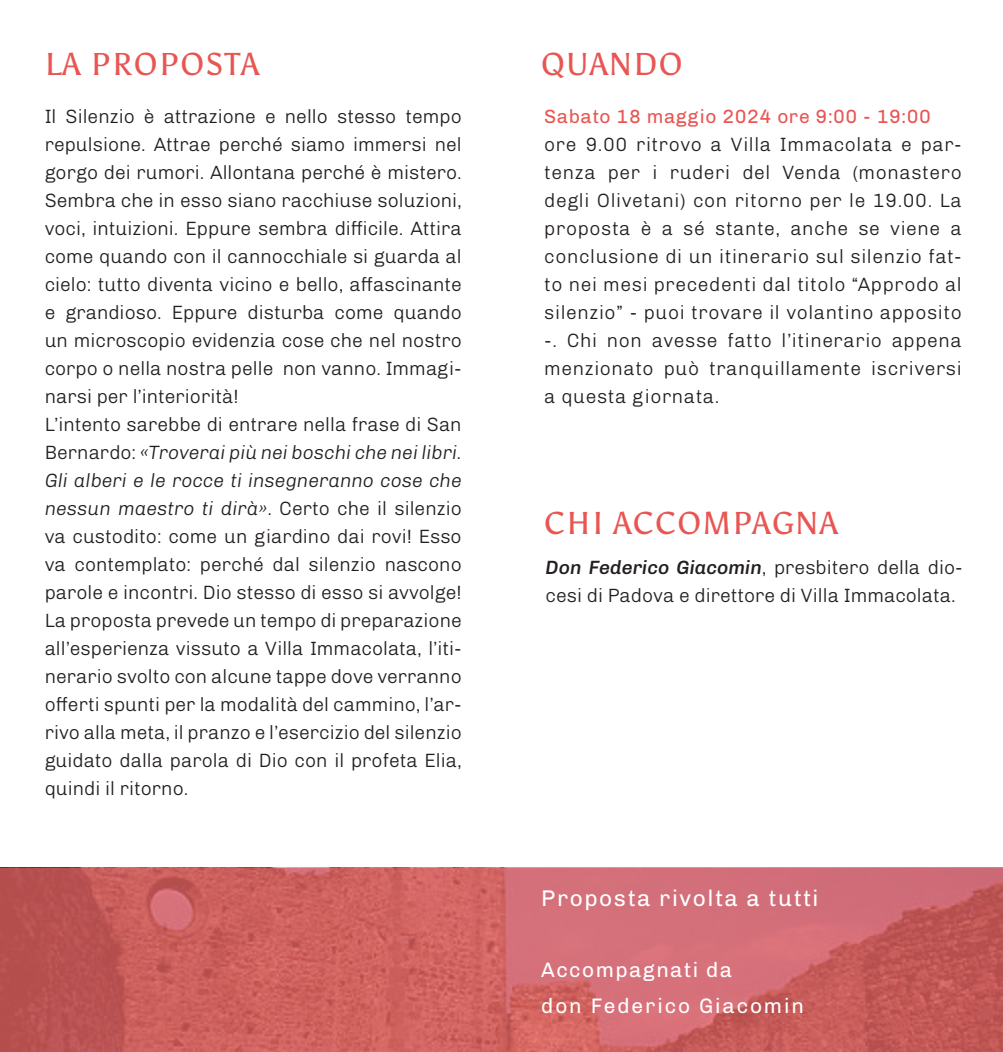
<style>
.page{position:relative;width:1003px;height:1052px;background:#fff}
.page>*{position:absolute;margin:0;border:0;box-sizing:border-box;transform-origin:0 0}
.t1{font:31.5px "Asul";letter-spacing:.05em;color:#e85653}
.t2{font:22.75px "Chivo";letter-spacing:.07em;color:#fff}
.t3{font:21px "Chivo";letter-spacing:.09em;color:#fff}
.t4{font:21px "Chivo";letter-spacing:.07em;color:#fff}
.t5{font:300 19.25px/28px "Chivo";color:#231f20;text-align:justify}
.t6{font:19.25px "Chivo";letter-spacing:.03em;color:#e85653}
.s1{font-style:italic}
.s2{font-weight:500;font-style:italic}
</style>
<div class="page">
<svg style="left:0;top:867px;width:1002px;height:185px;background:#cb6264"></svg>
<p class="t1" style="left:45px;top:45px;width:216px">LA PROPOSTA</p>
<p class="t1" style="left:541px;top:45px;width:143px">QUANDO</p>
<p class="t5" style="left:45px;top:101px;width:418px">Il Silenzio è attrazione e nello stesso tempo repulsione. Attrae perché siamo immersi nel gorgo dei rumori. Allontana perché è mistero.<br>Sembra che in esso siano racchiuse soluzioni, voci, intuizioni. Eppure sembra difficile. Attira come quando con il cannocchiale si guarda al cielo: tutto diventa vicino e bello, affascinante e grandioso. Eppure disturba come quando un microscopio evidenzia cose che nel nostro corpo o nella nostra pelle non vanno. Immagi&shy;narsi per l’interiorità!</p>
<p class="t5" style="left:45px;top:409px;width:418px">L’intento sarebbe di entrare nella frase di San Bernardo: <span class="s1">«Troverai più nei boschi che nei libri.<br>Gli alberi e le rocce ti insegneranno cose che nessun maestro ti dirà»</span>. Certo che il silenzio va custodito: come un giardino dai rovi! Esso va contemplato: perché dal silenzio nascono parole e incontri. Dio stesso di esso si avvolge!</p>
<p class="t5" style="left:45px;top:605px;width:418px">La proposta prevede un tempo di preparazione all’esperienza vissuto a Villa Immacolata, l’iti&shy;nerario svolto con alcune tappe dove verranno offerti spunti per la modalità del cammino, l’ar&shy;rivo alla meta, il pranzo e l’esercizio del silenzio guidato dalla parola di Dio con il profeta Elia, quindi il ritorno.</p>
<p class="t6" style="left:544px;top:102px;width:388px">Sabato 18 maggio 2024 ore 9:00 - 19:00</p>
<p class="t5" style="left:544px;top:129px;width:419px">ore 9.00 ritrovo a Villa Immacolata e par&shy;tenza per i ruderi del Venda (monastero degli Olivetani) con ritorno per le 19.00. La proposta è a sé stante, anche se viene a conclusione di un itinerario sul silenzio fat&shy;to nei mesi precedenti dal titolo “Approdo al silenzio” - puoi trovare il volantino apposito -. Chi non avesse fatto l’itinerario appena menzionato può tranquillamente iscriversi a questa giornata.</p>
<p class="t1" style="left:544px;top:504px;width:295px">CHI ACCOMPAGNA</p>
<p class="t5" style="left:545px;top:552px;width:418px"><span class="s2">Don Federico Giacomin</span>, presbitero della dio&shy;cesi di Padova e direttore di Villa Immacolata.</p>
<p class="t2" style="left:541px;top:881px;width:279px">Proposta rivolta a tutti</p>
<p class="t4" style="left:541px;top:954px;width:192px">Accompagnati da</p>
<p class="t3" style="left:541px;top:990px;width:264px">don Federico Giacomin</p>
</div>
